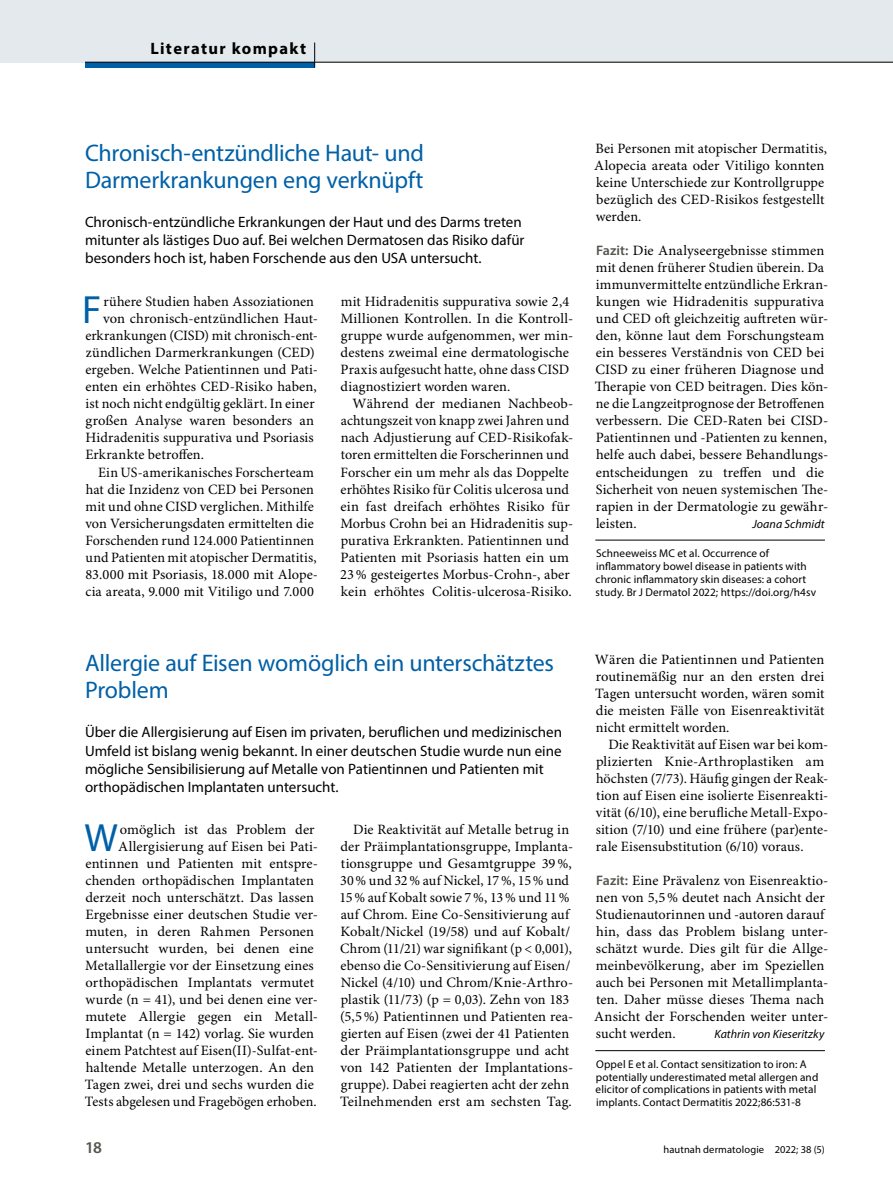
<style>
.page{position:relative;width:893px;height:1187px;background:#fff}
.page>*{position:absolute;margin:0;border:0;box-sizing:border-box;transform-origin:0 0}
.Para_Initial_2{font:39.45px "Myriad Pro";color:#0060a7}
.Title_2{font:24px/27px "Myriad Pro";letter-spacing:-.01em;color:#0060a7}
.t1{font:700 16.5px "Myriad Pro";letter-spacing:.08em;color:#000}
.t2{font:600 16.5px "Myriad Pro";color:#56554f}
.Trailer_2{font:15px/18px "Myriad Pro";color:#000}
.Para_Indent{font:14.25px/17px "Minion Pro";letter-spacing:.005em;color:#000}
.Para_Initial_2-2{font:14.25px "Minion Pro";letter-spacing:.005em;color:#000}
.SectionHeading_2_Dat{font:14.25px/17px "Minion Pro";letter-spacing:.005em;color:#000}
.SectionHeading_2_Dat-2{font:italic 12px "Myriad Pro";letter-spacing:.005em;color:#000}
.Source_x{font:11.25px/12.8px "Myriad Pro";letter-spacing:.01em;color:#000}
.t3{font:10.5px "Myriad Pro";letter-spacing:.01em;color:#000}
.s1{font-family:"Myriad Pro";font-weight:600;font-size:13.8px;color:#56554f}
</style>
<div class="page">
<div style="left:0;top:0;width:892px;height:62px;background:#e3e9ec"></div>
<hr style="left:595px;top:540px;width:230px;height:1px;background:#000">
<hr style="left:595px;top:1050px;width:230px;height:1px;background:#000">
<div style="left:85px;top:62px;width:230px;height:5px;background:#0060a7"></div>
<hr style="left:85px;top:62px;width:230px;height:1px;background:#000">
<hr style="left:315px;top:62px;width:578px;height:1px;background:#000">
<svg style="left:314px;top:43px;width:1px;height:24px"></svg>
<p class="t1" style="left:150px;top:37px;width:157px">Literatur kompakt</p>
<p class="Title_2" style="left:85px;top:138px;width:341px">Chronisch-entzündliche Haut- und<br>Darmerkrankungen eng verknüpft</p>
<p class="Trailer_2" style="left:85px;top:212px;width:441px">Chronisch-entzündliche Erkrankungen der Haut und des Darms treten mitunter als lästiges Duo auf. Bei welchen Dermatosen das Risiko dafür besonders hoch ist, haben Forschende aus den USA untersucht.</p>
<p class="Para_Initial_2" style="left:82px;top:286px;width:21px">F</p>
<p class="Para_Initial_2-2" style="left:103px;top:293px;width:212px">rühere Studien haben Assoziationen</p>
<p class="Para_Indent" style="left:340px;top:294px;width:234px">mit Hidradenitis suppurativa sowie 2,4<br>Millionen Kontrollen. In die Kontroll&shy;gruppe wurde aufgenommen, wer min&shy;destens zweimal eine dermatologische Praxis aufgesucht hatte, ohne dass CISD diagnostiziert worden waren.</p>
<p class="Para_Indent" style="left:340px;top:396px;width:234px;text-indent:12px">Während der medianen Nachbeob&shy;achtungszeit von knapp zwei Jahren und nach Adjustierung auf CED-Risikofak&shy;toren ermittelten die Forscherinnen und Forscher ein um mehr als das Doppelte erhöhtes Risiko für Colitis ulcerosa und ein fast dreifach erhöhtes Risiko für Morbus Crohn bei an Hidradenitis sup&shy;purativa Erkrankten. Patientinnen und Patienten mit Psoriasis hatten ein um 23% gesteigertes Morbus-Crohn-, aber kein erhöhtes Colitis-ulcerosa-Risiko.</p>
<p class="Para_Initial_2-2" style="left:103px;top:310px;width:215px">von chronisch-entzündlichen Haut-</p>
<p class="Para_Initial_2-2" style="left:85px;top:327px;width:232px">erkrankungen (CISD) mit chronisch-ent-</p>
<p class="Para_Initial_2-2" style="left:86px;top:344px;width:230px">zündlichen Darmerkrankungen (CED)</p>
<p class="Para_Initial_2-2" style="left:85px;top:361px;width:234px">ergeben. Welche Patientinnen und Pati-</p>
<p class="Para_Initial_2-2" style="left:85px;top:378px;width:233px">enten ein erhöhtes CED-Risiko haben,</p>
<p class="Para_Initial_2-2" style="left:86px;top:395px;width:231px">ist noch nicht endgültig geklärt. In einer</p>
<p class="Para_Initial_2-2" style="left:86px;top:412px;width:230px">großen Analyse waren besonders an</p>
<p class="Para_Initial_2-2" style="left:85px;top:429px;width:230px">Hidradenitis suppurativa und Psoriasis</p>
<p class="Para_Initial_2-2" style="left:85px;top:446px;width:120px">Erkrankte betroffen.</p>
<p class="Para_Indent" style="left:85px;top:464px;width:234px;text-indent:13px">Ein US-amerikanisches Forscherteam hat die Inzidenz von CED bei Personen mit und ohne CISD verglichen. Mithilfe von Versicherungsdaten ermittelten die Forschenden rund 124.000 Patientinnen und Patienten mit atopischer Dermatitis, 83.000 mit Psoriasis, 18.000 mit Alope&shy;cia areata, 9.000 mit Vitiligo und 7.000</p>
<p class="Title_2" style="left:85px;top:649px;width:471px">Allergie auf Eisen womöglich ein unterschätztes<br>Problem</p>
<p class="Trailer_2" style="left:85px;top:723px;width:479px">Über die Allergisierung auf Eisen im privaten, beruflichen und medizinischen Umfeld ist bislang wenig bekannt. In einer deutschen Studie wurde nun eine mögliche Sensibilisierung auf Metalle von Patientinnen und Patienten mit orthopädischen Implantaten untersucht.</p>
<p class="Para_Initial_2" style="left:84px;top:813px;width:35px">W</p>
<p class="Para_Initial_2-2" style="left:120px;top:820px;width:196px">omöglich ist das Problem der</p>
<p class="Para_Indent" style="left:339px;top:821px;width:235px;text-indent:14px">Die Reaktivität auf Metalle betrug in der Präimplantationsgruppe, Implanta&shy;tionsgruppe und Gesamtgruppe 39%, 30% und 32% auf Nickel, 17%, 15% und 15% auf Kobalt sowie 7%, 13% und 11% auf Chrom. Eine Co-Sensitivierung auf Kobalt/Nickel (19/58) und auf Kobalt/ Chrom (11/21) war signifikant (p &lt; 0,001), ebenso die Co-Sensitivierung auf Eisen/ Nickel (4/10) und Chrom/Knie-Arthro&shy;plastik (11/73) (p = 0,03). Zehn von 183 (5,5%) Patientinnen und Patienten rea&shy;gierten auf Eisen (zwei der 41 Patienten der Präimplantationsgruppe und acht von 142 Patienten der Implantations&shy;gruppe). Dabei reagierten acht der zehn Teilnehmenden erst am sechsten Tag.</p>
<p class="Para_Initial_2-2" style="left:118px;top:837px;width:200px">Allergisierung auf Eisen bei Pati-</p>
<p class="Para_Initial_2-2" style="left:85px;top:854px;width:234px">entinnen und Patienten mit entspre-</p>
<p class="Para_Initial_2-2" style="left:85px;top:871px;width:230px">chenden orthopädischen Implantaten</p>
<p class="Para_Initial_2-2" style="left:85px;top:888px;width:230px">derzeit noch unterschätzt. Das lassen</p>
<p class="Para_Initial_2-2" style="left:85px;top:905px;width:234px">Ergebnisse einer deutschen Studie ver-</p>
<p class="Para_Initial_2-2" style="left:86px;top:922px;width:230px">muten, in deren Rahmen Personen</p>
<p class="Para_Initial_2-2" style="left:86px;top:939px;width:230px">untersucht wurden, bei denen eine</p>
<p class="Para_Initial_2-2" style="left:85px;top:956px;width:230px">Metallallergie vor der Einsetzung eines</p>
<p class="Para_Initial_2-2" style="left:85px;top:973px;width:230px">orthopädischen Implantats vermutet</p>
<p class="Para_Initial_2-2" style="left:85px;top:990px;width:234px">wurde (n = 41), und bei denen eine ver-</p>
<p class="Para_Initial_2-2" style="left:86px;top:1007px;width:234px">mutete Allergie gegen ein Metall-</p>
<p class="Para_Initial_2-2" style="left:85px;top:1024px;width:230px">Implantat (n = 142) vorlag. Sie wurden</p>
<p class="Para_Initial_2-2" style="left:85px;top:1041px;width:234px">einem Patchtest auf Eisen(II)-Sulfat-ent-</p>
<p class="Para_Initial_2-2" style="left:86px;top:1058px;width:230px">haltende Metalle unterzogen. An den</p>
<p class="Para_Initial_2-2" style="left:85px;top:1075px;width:230px">Tagen zwei, drei und sechs wurden die</p>
<p class="Para_Initial_2-2" style="left:85px;top:1092px;width:233px">Tests abgelesen und Fragebögen erhoben.</p>
<p class="Para_Indent" style="left:594px;top:141px;width:234px">Bei Personen mit atopischer Dermatitis, Alopecia areata oder Vitiligo konnten keine Unterschiede zur Kontrollgruppe bezüglich des CED-Risikos festgestellt werden.</p>
<p class="SectionHeading_2_Dat" style="left:595px;top:243px;width:235px"><span class="s1">Fazit:</span> Die Analyseergebnisse stimmen mit denen früherer Studien überein. Da immunvermittelte entzündliche Erkran&shy;kungen wie Hidradenitis suppurativa und CED oft gleichzeitig auftreten wür&shy;den, könne laut dem Forschungsteam ein besseres Verständnis von CED bei CISD zu einer früheren Diagnose und Therapie von CED beitragen. Dies kön&shy;ne die Langzeitprognose der Betroffenen verbessern. Die CED-Raten bei CISD-Patientinnen und -Patienten zu kennen, helfe auch dabei, bessere Behandlungs&shy;entscheidungen zu treffen und die Sicherheit von neuen systemischen The&shy;rapien in der Dermatologie zu gewähr&shy;leisten.</p>
<p class="SectionHeading_2_Dat-2" style="left:752px;top:516px;width:74px">Joana Schmidt</p>
<p class="Source_x" style="left:596px;top:547px;width:222px">Schneeweiss MC et al. Occurrence of inflammatory bowel disease in patients with chronic inflammatory skin diseases: a cohort study. Br J Dermatol 2022; https://doi.org/h4sv</p>
<p class="Para_Indent" style="left:595px;top:651px;width:231px;text-align:justify">Wären die Patientinnen und Patienten routinemäßig nur an den ersten drei Tagen untersucht worden, wären somit die meisten Fälle von Eisenreaktivität nicht ermittelt worden.</p>
<p class="Para_Indent" style="left:596px;top:736px;width:234px;text-indent:13px">Die Reaktivität auf Eisen war bei kom&shy;plizierten Knie-Arthroplastiken am höchsten (7/73). Häufig gingen der Reak&shy;tion auf Eisen eine isolierte Eisenreakti&shy;vität (6/10), eine berufliche Metall-Expo&shy;sition (7/10) und eine frühere (par)ente&shy;rale Eisensubstitution (6/10) voraus.</p>
<p class="SectionHeading_2_Dat" style="left:594px;top:872px;width:236px"><span class="s1">Fazit:</span> Eine Prävalenz von Eisenreaktio&shy;nen von 5,5% deutet nach Ansicht der Studienautorinnen und -autoren darauf hin, dass das Problem bislang unter&shy;schätzt wurde. Dies gilt für die Allge&shy;meinbevölkerung, aber im Speziellen auch bei Personen mit Metallimplanta&shy;ten. Daher müsse dieses Thema nach Ansicht der Forschenden weiter unter&shy;sucht werden.</p>
<p class="SectionHeading_2_Dat-2" style="left:714px;top:1026px;width:111px">Kathrin von Kieseritzky</p>
<p class="Source_x" style="left:596px;top:1057px;width:224px">Oppel E et al. Contact sensitization to iron: A potentially underestimated metal allergen and elicitor of complications in patients with metal implants. Contact Dermatitis 2022;86:531-8</p>
<p class="t2" style="left:85px;top:1136px;width:18px">18</p>
<p class="t3" style="left:663px;top:1142px;width:163px">hautnah dermatologie 2022; 38 (5)</p>
</div>
